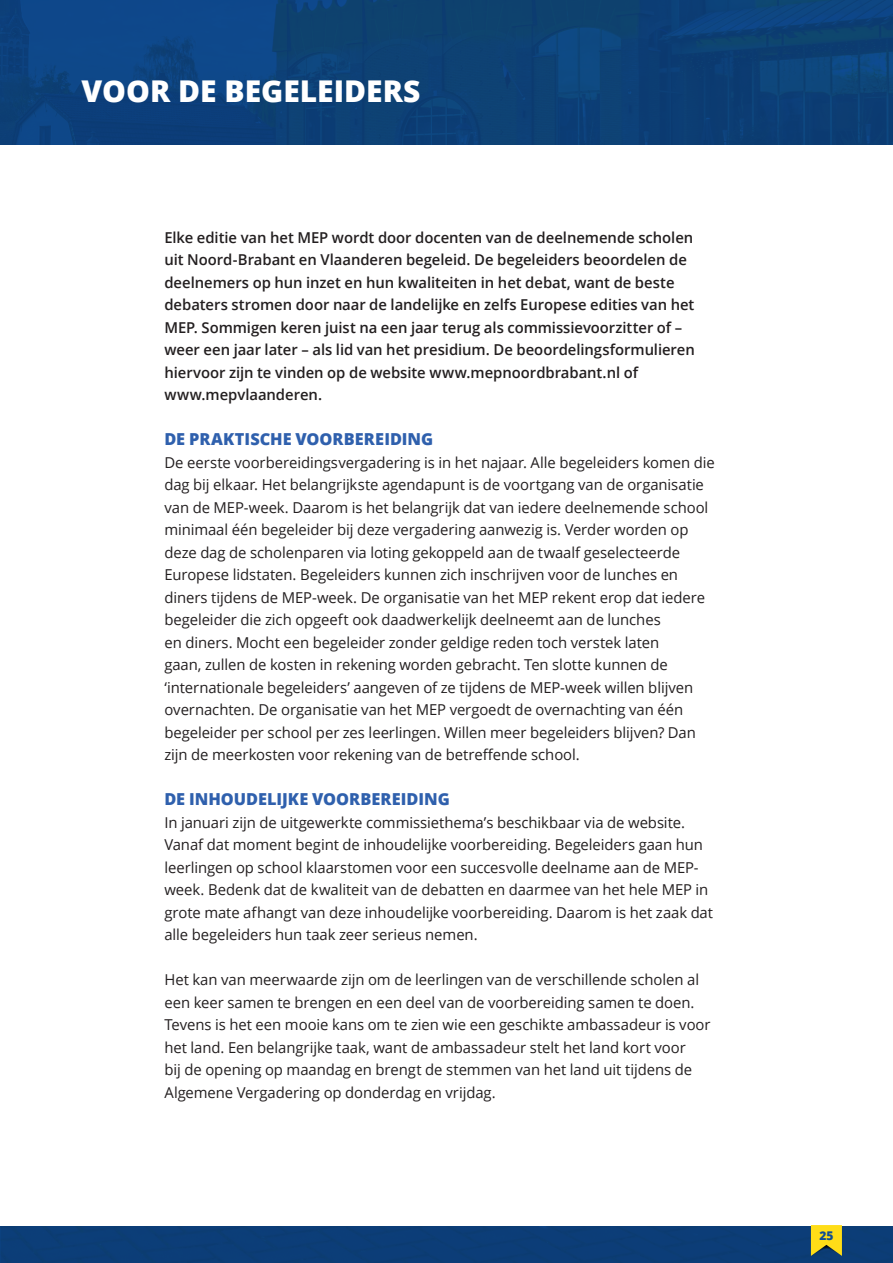
<style>
.page{position:relative;width:893px;height:1263px;background:#fff}
.page>*{position:absolute;margin:0;border:0;box-sizing:border-box;transform-origin:0 0}
.t1{font:800 30px "Open Sans";color:#fff}
.t2{font:800 16.5px "Open Sans";color:#2f60ad}
.t3{font:15px/22.5px "Open Sans";letter-spacing:-.005em;color:#231f20}
.t4{font:600 15px/22.5px "Open Sans";letter-spacing:-.005em;color:#231f20}
.t5{font:800 12px "Open Sans";color:#0f4c93}
</style>
<div class="page">
<div style="left:0;top:1226px;width:893px;height:37px;background:#0c3d78"></div>
<svg style="left:811px;top:1225px;width:31px;height:32px"></svg>
<img style="left:0;top:0;width:893px;height:145px">
<p class="t1" style="left:81px;top:69px;width:340px">VOOR DE BEGELEIDERS</p>
<p class="t4" style="left:164px;top:225px;width:532px">Elke editie van het MEP wordt door docenten van de deelnemende scholen uit Noord-Brabant en Vlaanderen begeleid. De begeleiders beoordelen de deelnemers op hun inzet en hun kwaliteiten in het debat, want de beste debaters stromen door naar de landelijke en zelfs Europese edities van het MEP. Sommigen keren juist na een jaar terug als commissievoorzitter of – weer een jaar later – als lid van het presidium. De beoordelingsformulieren hiervoor zijn te vinden op de website www.mepnoordbrabant.nl of www.mepvlaanderen.</p>
<p class="t2" style="left:164px;top:426px;width:270px">DE PRAKTISCHE VOORBEREIDING</p>
<p class="t3" style="left:164px;top:450px;width:552px">De eerste voorbereidingsvergadering is in het najaar. Alle begeleiders komen die dag bij elkaar. Het belangrijkste agendapunt is de voortgang van de organisatie van de MEP-week. Daarom is het belangrijk dat van iedere deelnemende school minimaal één begeleider bij deze vergadering aanwezig is. Verder worden op deze dag de scholenparen via loting gekoppeld aan de twaalf geselecteerde Europese lidstaten. Begeleiders kunnen zich inschrijven voor de lunches en diners tijdens de MEP-week. De organisatie van het MEP rekent erop dat iedere begeleider die zich opgeeft ook daadwerkelijk deelneemt aan de lunches<br>en diners. Mocht een begeleider zonder geldige reden toch verstek laten<br>gaan, zullen de kosten in rekening worden gebracht. Ten slotte kunnen de ‘internationale begeleiders’ aangeven of ze tijdens de MEP-week willen blijven overnachten. De organisatie van het MEP vergoedt de overnachting van één begeleider per school per zes leerlingen. Willen meer begeleiders blijven? Dan zijn de meerkosten voor rekening van de betreffende school.</p>
<p class="t2" style="left:164px;top:786px;width:287px">DE INHOUDELIJKE VOORBEREIDING</p>
<p class="t3" style="left:164px;top:810px;width:550px">In januari zijn de uitgewerkte commissiethema’s beschikbaar via de website.<br>Vanaf dat moment begint de inhoudelijke voorbereiding. Begeleiders gaan hun leerlingen op school klaarstomen voor een succesvolle deelname aan de MEP&shy;week. Bedenk dat de kwaliteit van de debatten en daarmee van het hele MEP in grote mate afhangt van deze inhoudelijke voorbereiding. Daarom is het zaak dat alle begeleiders hun taak zeer serieus nemen.</p>
<p class="t3" style="left:164px;top:968px;width:548px">Het kan van meerwaarde zijn om de leerlingen van de verschillende scholen al een keer samen te brengen en een deel van de voorbereiding samen te doen.<br>Tevens is het een mooie kans om te zien wie een geschikte ambassadeur is voor het land. Een belangrijke taak, want de ambassadeur stelt het land kort voor<br>bij de opening op maandag en brengt de stemmen van het land uit tijdens de Algemene Vergadering op donderdag en vrijdag.</p>
<p class="t5" style="left:819px;top:1227px;width:16px">25</p>
</div>
